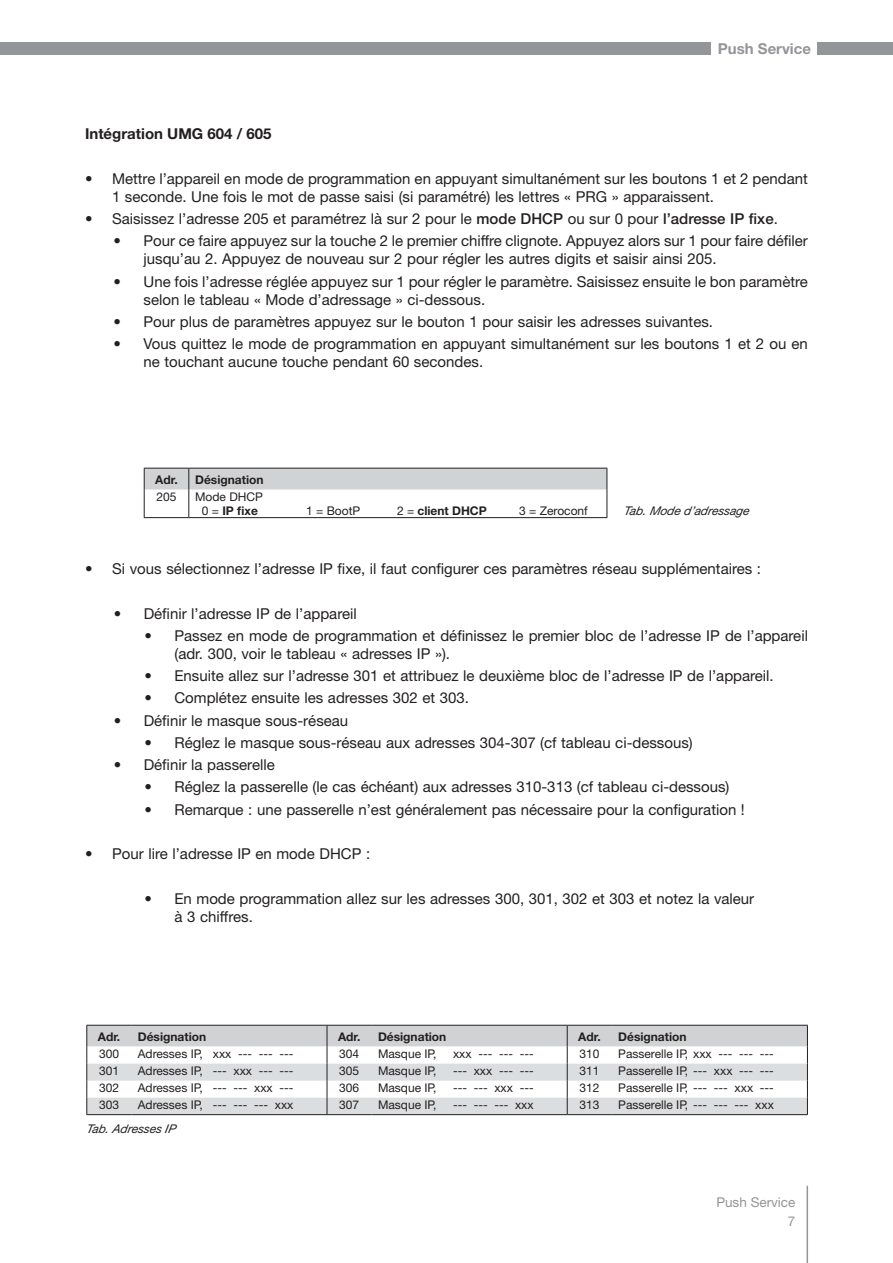
<style>
.page{position:relative;width:893px;height:1263px;background:#fff}
.page>*{position:absolute;margin:0;border:0;box-sizing:border-box;transform-origin:0 0}
.t1{font:15px/18px "Helvetica Neue LT";color:#231f20}
.t2{font:700 15px "Helvetica Neue LT";color:#231f20}
.t3{font:700 15px "Helvetica Neue LT";color:#939598}
.t4{font:13.5px/19.5px "Helvetica Neue LT";color:#939598;text-align:right}
.t5{font:12px/14.4px "Helvetica Neue LT";color:#231f20;text-align:center}
.t6{font:700 12px "Helvetica Neue LT";color:#231f20}
.t7{font:italic 12px "Helvetica Neue LT";letter-spacing:-.045em;color:#231f20}
.s1{font-weight:500}
.s2{font-weight:700}
.s3{font-weight:400}
</style>
<div class="page">
<div style="left:818px;top:43px;width:75px;height:12px;background:#939598"></div>
<div style="left:0;top:43px;width:711px;height:12px;background:#939598"></div>
<hr style="left:806px;top:1186px;width:2px;height:77px;background:#939598">
<svg style="left:144px;top:468px;width:464px;height:49px"></svg>
<hr style="left:144px;top:517px;width:45px;height:1px;background:#231f20">
<hr style="left:189px;top:517px;width:418px;height:1px;background:#231f20">
<svg style="left:86px;top:1025px;width:722px;height:89px"></svg>
<hr style="left:86px;top:1114px;width:45px;height:1px;background:#231f20">
<hr style="left:131px;top:1114px;width:196px;height:1px;background:#231f20">
<hr style="left:327px;top:1114px;width:45px;height:1px;background:#231f20">
<hr style="left:372px;top:1114px;width:195px;height:1px;background:#231f20">
<hr style="left:567px;top:1114px;width:45px;height:1px;background:#231f20">
<hr style="left:612px;top:1114px;width:196px;height:1px;background:#231f20">
<p class="t3" style="left:718px;top:40px;width:95px">Push Service</p>
<p class="t2" style="left:85px;top:125px;width:188px">Intégration UMG 604 / 605</p>
<p class="t1" style="left:112px;top:169px;width:697px;text-indent:-27px">• Mettre l’appareil en mode de programmation en appuyant simultanément sur les boutons 1 et 2 pendant<br>1 seconde. Une fois le mot de passe saisi (si paramétré) les lettres « PRG » apparaissent.</p>
<p class="t1" style="left:85px;top:210px;width:694px">• Saisissez l’adresse 205 et paramétrez là sur 2 pour le <span class="s1">mode DHCP</span> ou sur 0 pour <span class="s1">l’adresse IP fixe</span>.</p>
<p class="t1" style="left:144px;top:232px;width:666px;text-indent:-30px">• Pour ce faire appuyez sur la touche 2 le premier chiffre clignote. Appuyez alors sur 1 pour faire défiler jusqu’au 2. Appuyez de nouveau sur 2 pour régler les autres digits et saisir ainsi 205.</p>
<p class="t1" style="left:144px;top:272px;width:666px;text-indent:-30px">• Une fois l’adresse réglée appuyez sur 1 pour régler le paramètre. Saisissez ensuite le bon paramètre selon le tableau « Mode d’adressage » ci-dessous.</p>
<p class="t1" style="left:114px;top:312px;width:601px">• Pour plus de paramètres appuyez sur le bouton 1 pour saisir les adresses suivantes.</p>
<p class="t1" style="left:144px;top:334px;width:666px;text-indent:-30px">• Vous quittez le mode de programmation en appuyant simultanément sur les boutons 1 et 2 ou en ne touchant aucune touche pendant 60 secondes.</p>
<p class="t6" style="left:155px;top:472px;width:24px">Adr.</p>
<p class="t6" style="left:195px;top:472px;width:70px">Désignation</p>
<p class="t5" style="left:156px;top:489px;width:22px">205</p>
<p class="t5" style="left:195px;top:489px;width:69px">Mode DHCP<br>0 = <span class="s2">IP fixe</span></p>
<p class="t5" style="left:306px;top:504px;width:56px">1 = BootP</p>
<p class="t6" style="left:397px;top:504px;width:91px"><span class="s3">2 =</span> client DHCP</p>
<p class="t5" style="left:519px;top:504px;width:70px">3 = Zeroconf</p>
<p class="t7" style="left:624px;top:504px;width:129px">Tab. Mode d’adressage</p>
<p class="t1" style="left:85px;top:559px;width:677px">• Si vous sélectionnez l’adresse IP fixe, il faut configurer ces paramètres réseau supplémentaires :</p>
<p class="t1" style="left:114px;top:604px;width:245px">• Définir l’adresse IP de l’appareil</p>
<p class="t1" style="left:174px;top:626px;width:635px;text-indent:-30px">• Passez en mode de programmation et définissez le premier bloc de l’adresse IP de l’appareil (adr. 300, voir le tableau « adresses IP »).</p>
<p class="t1" style="left:144px;top:666px;width:631px">• Ensuite allez sur l’adresse 301 et attribuez le deuxième bloc de l’adresse IP de l’appareil.</p>
<p class="t1" style="left:144px;top:689px;width:326px">• Complétez ensuite les adresses 302 et 303.</p>
<p class="t1" style="left:114px;top:711px;width:236px">• Définir le masque sous-réseau</p>
<p class="t1" style="left:144px;top:733px;width:550px">• Réglez le masque sous-réseau aux adresses 304-307 (cf tableau ci-dessous)</p>
<p class="t1" style="left:114px;top:755px;width:163px">• Définir la passerelle</p>
<p class="t1" style="left:144px;top:778px;width:586px">• Réglez la passerelle (le cas échéant) aux adresses 310-313 (cf tableau ci-dessous)</p>
<p class="t1" style="left:144px;top:800px;width:602px">• Remarque : une passerelle n’est généralement pas nécessaire pour la configuration !</p>
<p class="t1" style="left:85px;top:844px;width:286px">• Pour lire l’adresse IP en mode DHCP :</p>
<p class="t1" style="left:174px;top:889px;width:581px;text-indent:-30px">• En mode programmation allez sur les adresses 300, 301, 302 et 303 et notez la valeur à 3 chiffres.</p>
<p class="t6" style="left:98px;top:1029px;width:24px">Adr.</p>
<p class="t6" style="left:138px;top:1029px;width:70px">Désignation</p>
<p class="t6" style="left:338px;top:1029px;width:24px">Adr.</p>
<p class="t6" style="left:378px;top:1029px;width:70px">Désignation</p>
<p class="t6" style="left:578px;top:1029px;width:24px">Adr.</p>
<p class="t6" style="left:618px;top:1029px;width:70px">Désignation</p>
<p class="t5" style="left:99px;top:1046px;width:22px">300</p>
<p class="t5" style="left:138px;top:1046px;width:157px">Adresses IP, xxx --- --- ---</p>
<p class="t5" style="left:339px;top:1046px;width:22px">304</p>
<p class="t5" style="left:378px;top:1046px;width:60px">Masque IP,</p>
<p class="t5" style="left:453px;top:1046px;width:82px">xxx --- --- ---</p>
<p class="t5" style="left:579px;top:1046px;width:22px">310</p>
<p class="t5" style="left:618px;top:1046px;width:157px">Passerelle IP, xxx --- --- ---</p>
<p class="t5" style="left:99px;top:1063px;width:22px">301</p>
<p class="t5" style="left:138px;top:1063px;width:157px">Adresses IP, --- xxx --- ---</p>
<p class="t5" style="left:339px;top:1063px;width:22px">305</p>
<p class="t5" style="left:378px;top:1063px;width:60px">Masque IP,</p>
<p class="t5" style="left:453px;top:1063px;width:82px">--- xxx --- ---</p>
<p class="t5" style="left:579px;top:1063px;width:22px">311</p>
<p class="t5" style="left:618px;top:1063px;width:157px">Passerelle IP, --- xxx --- ---</p>
<p class="t5" style="left:99px;top:1080px;width:22px">302</p>
<p class="t5" style="left:138px;top:1080px;width:157px">Adresses IP, --- --- xxx ---</p>
<p class="t5" style="left:339px;top:1080px;width:22px">306</p>
<p class="t5" style="left:378px;top:1080px;width:60px">Masque IP,</p>
<p class="t5" style="left:453px;top:1080px;width:82px">--- --- xxx ---</p>
<p class="t5" style="left:579px;top:1080px;width:22px">312</p>
<p class="t5" style="left:618px;top:1080px;width:157px">Passerelle IP, --- --- xxx ---</p>
<p class="t5" style="left:99px;top:1097px;width:22px">303</p>
<p class="t5" style="left:138px;top:1097px;width:157px">Adresses IP, --- --- --- xxx</p>
<p class="t5" style="left:339px;top:1097px;width:22px">307</p>
<p class="t5" style="left:378px;top:1097px;width:60px">Masque IP,</p>
<p class="t5" style="left:453px;top:1097px;width:82px">--- --- --- xxx</p>
<p class="t5" style="left:579px;top:1097px;width:22px">313</p>
<p class="t5" style="left:618px;top:1097px;width:157px">Passerelle IP, --- --- --- xxx</p>
<p class="t7" style="left:86px;top:1121px;width:93px">Tab. Adresses IP</p>
<p class="t4" style="left:716px;top:1192px;width:81px">Push Service<br>7</p>
</div>
